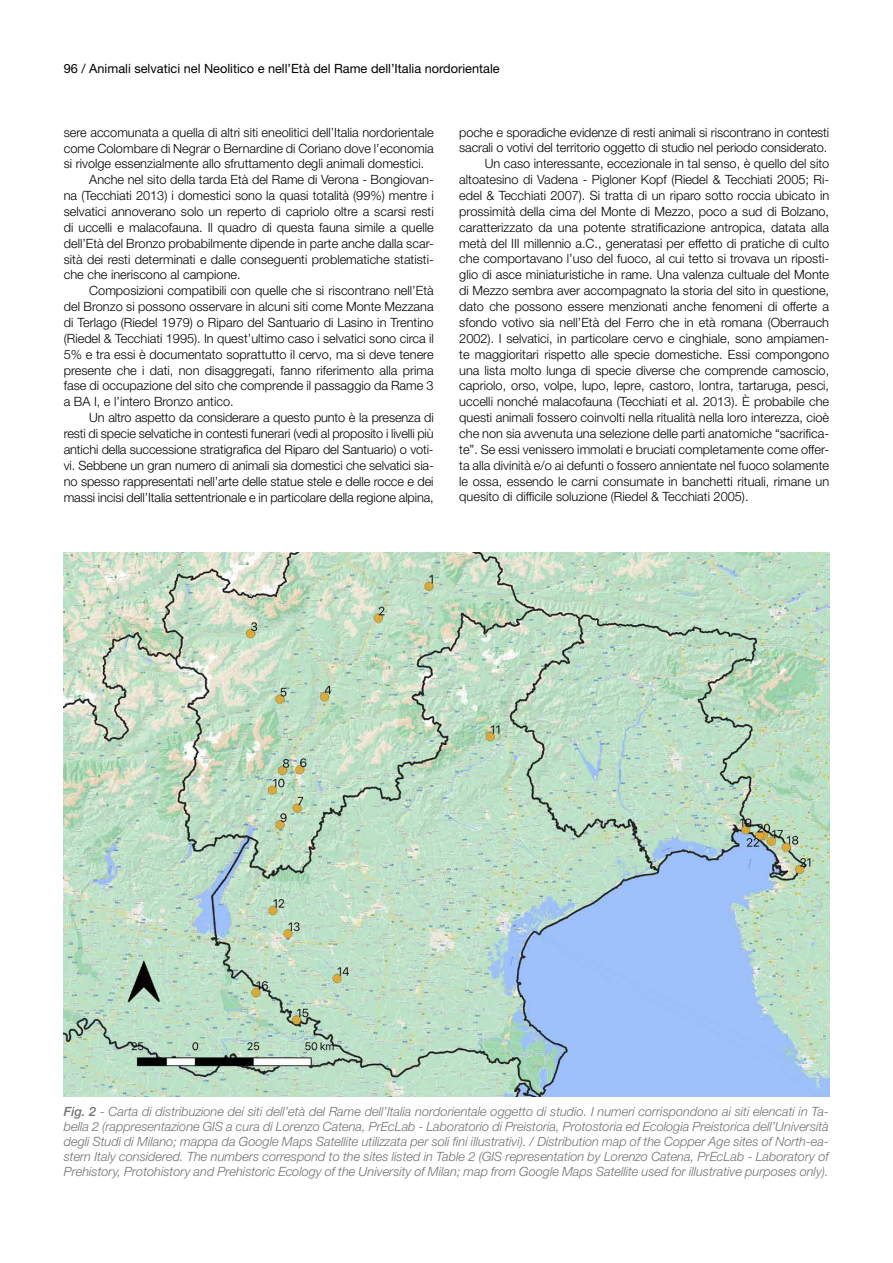
<style>
.page{position:relative;width:893px;height:1263px;background:#fff}
.page>*{position:absolute;margin:0;border:0;box-sizing:border-box;transform-origin:0 0}
.t1{font:300 12.75px "Helvetica Neue LT Std";color:#000}
.t2{font:italic 300 12.75px/15px "Helvetica Neue LT Std";color:#707172;text-align:justify}
.t3{font:12.75px "Helvetica Neue LT Std";color:#000}
.s1{font-weight:500}
</style>
<div class="page">
<img style="left:64px;top:553px;width:765px;height:544px">
<p class="t3" style="left:64px;top:61px;width:437px">96 / Animali selvatici nel Neolitico e nell’Età del Rame dell’Italia nordorientale</p>
<p class="t1" style="left:64px;top:124px;width:371px">sere accomunata a quella di altri siti eneolitici dell’Italia nordorientale</p>
<p class="t1" style="left:64px;top:140px;width:371px">come Colombare di Negrar o Bernardine di Coriano dove l’economia</p>
<p class="t1" style="left:64px;top:156px;width:362px">si rivolge essenzialmente allo sfruttamento degli animali domestici.</p>
<p class="t1" style="left:89px;top:172px;width:346px">Anche nel sito della tarda Età del Rame di Verona - Bongiovan-</p>
<p class="t1" style="left:64px;top:188px;width:371px">na (Tecchiati 2013) i domestici sono la quasi totalità (99%) mentre i</p>
<p class="t1" style="left:64px;top:204px;width:371px">selvatici annoverano solo un reperto di capriolo oltre a scarsi resti</p>
<p class="t1" style="left:64px;top:219px;width:371px">di uccelli e malacofauna. Il quadro di questa fauna simile a quelle</p>
<p class="t1" style="left:64px;top:235px;width:371px">dell’Età del Bronzo probabilmente dipende in parte anche dalla scar-</p>
<p class="t1" style="left:64px;top:251px;width:371px">sità dei resti determinati e dalle conseguenti problematiche statisti-</p>
<p class="t1" style="left:64px;top:267px;width:178px">che che ineriscono al campione.</p>
<p class="t1" style="left:89px;top:283px;width:346px">Composizioni compatibili con quelle che si riscontrano nell’Età</p>
<p class="t1" style="left:64px;top:299px;width:371px">del Bronzo si possono osservare in alcuni siti come Monte Mezzana</p>
<p class="t1" style="left:64px;top:315px;width:371px">di Terlago (Riedel 1979) o Riparo del Santuario di Lasino in Trentino</p>
<p class="t1" style="left:64px;top:331px;width:371px">(Riedel &amp; Tecchiati 1995). In quest’ultimo caso i selvatici sono circa il</p>
<p class="t1" style="left:64px;top:346px;width:371px">5% e tra essi è documentato soprattutto il cervo, ma si deve tenere</p>
<p class="t1" style="left:64px;top:362px;width:371px">presente che i dati, non disaggregati, fanno riferimento alla prima</p>
<p class="t1" style="left:64px;top:378px;width:371px">fase di occupazione del sito che comprende il passaggio da Rame 3</p>
<p class="t1" style="left:64px;top:394px;width:171px">a BA I, e l’intero Bronzo antico.</p>
<p class="t1" style="left:89px;top:410px;width:346px">Un altro aspetto da considerare a questo punto è la presenza di</p>
<p class="t1" style="left:64px;top:426px;width:371px">resti di specie selvatiche in contesti funerari (vedi al proposito i livelli più</p>
<p class="t1" style="left:64px;top:442px;width:371px">antichi della successione stratigrafica del Riparo del Santuario) o voti-</p>
<p class="t1" style="left:64px;top:457px;width:371px">vi. Sebbene un gran numero di animali sia domestici che selvatici sia-</p>
<p class="t1" style="left:64px;top:473px;width:371px">no spesso rappresentati nell’arte delle statue stele e delle rocce e dei</p>
<p class="t1" style="left:64px;top:489px;width:371px">massi incisi dell’Italia settentrionale e in particolare della regione alpina,</p>
<p class="t1" style="left:459px;top:124px;width:371px">poche e sporadiche evidenze di resti animali si riscontrano in contesti</p>
<p class="t1" style="left:459px;top:140px;width:370px">sacrali o votivi del territorio oggetto di studio nel periodo considerato.</p>
<p class="t1" style="left:485px;top:156px;width:346px">Un caso interessante, eccezionale in tal senso, è quello del sito</p>
<p class="t1" style="left:459px;top:172px;width:371px">altoatesino di Vadena - Pigloner Kopf (Riedel &amp; Tecchiati 2005; Ri-</p>
<p class="t1" style="left:459px;top:188px;width:371px">edel &amp; Tecchiati 2007). Si tratta di un riparo sotto roccia ubicato in</p>
<p class="t1" style="left:459px;top:204px;width:371px">prossimità della cima del Monte di Mezzo, poco a sud di Bolzano,</p>
<p class="t1" style="left:459px;top:219px;width:371px">caratterizzato da una potente stratificazione antropica, datata alla</p>
<p class="t1" style="left:459px;top:235px;width:371px">metà del III millennio a.C., generatasi per effetto di pratiche di culto</p>
<p class="t1" style="left:459px;top:251px;width:371px">che comportavano l’uso del fuoco, al cui tetto si trovava un riposti-</p>
<p class="t1" style="left:459px;top:267px;width:371px">glio di asce miniaturistiche in rame. Una valenza cultuale del Monte</p>
<p class="t1" style="left:459px;top:283px;width:371px">di Mezzo sembra aver accompagnato la storia del sito in questione,</p>
<p class="t1" style="left:459px;top:299px;width:371px">dato che possono essere menzionati anche fenomeni di offerte a</p>
<p class="t1" style="left:459px;top:315px;width:371px">sfondo votivo sia nell’Età del Ferro che in età romana (Oberrauch</p>
<p class="t1" style="left:459px;top:330px;width:371px">2002). I selvatici, in particolare cervo e cinghiale, sono ampiamen-</p>
<p class="t1" style="left:459px;top:346px;width:371px">te maggioritari rispetto alle specie domestiche. Essi compongono</p>
<p class="t1" style="left:459px;top:362px;width:371px">una lista molto lunga di specie diverse che comprende camoscio,</p>
<p class="t1" style="left:459px;top:378px;width:371px">capriolo, orso, volpe, lupo, lepre, castoro, lontra, tartaruga, pesci,</p>
<p class="t1" style="left:459px;top:394px;width:371px">uccelli nonché malacofauna (Tecchiati et al. 2013). È probabile che</p>
<p class="t1" style="left:459px;top:410px;width:371px">questi animali fossero coinvolti nella ritualità nella loro interezza, cioè</p>
<p class="t1" style="left:459px;top:426px;width:371px">che non sia avvenuta una selezione delle parti anatomiche “sacrifica-</p>
<p class="t1" style="left:459px;top:441px;width:371px">te”. Se essi venissero immolati e bruciati completamente come offer-</p>
<p class="t1" style="left:459px;top:457px;width:371px">ta alla divinità e/o ai defunti o fossero annientate nel fuoco solamente</p>
<p class="t1" style="left:459px;top:473px;width:371px">le ossa, essendo le carni consumate in banchetti rituali, rimane un</p>
<p class="t1" style="left:459px;top:489px;width:291px">quesito di difficile soluzione (Riedel &amp; Tecchiati 2005).</p>
<p class="t2" style="left:64px;top:1103px;width:767px"><span class="s1">Fig. 2</span> - Carta di distribuzione dei siti dell’età del Rame dell’Italia nordorientale oggetto di studio. I numeri corrispondono ai siti elencati in Ta&shy;bella 2 (rappresentazione GIS a cura di Lorenzo Catena, PrEcLab - Laboratorio di Preistoria, Protostoria ed Ecologia Preistorica dell’Università degli Studi di Milano; mappa da Google Maps Satellite utilizzata per soli fini illustrativi). / Distribution map of the Copper Age sites of North-ea&shy;stern Italy considered. The numbers correspond to the sites listed in Table 2 (GIS representation by Lorenzo Catena, PrEcLab - Laboratory of Prehistory, Protohistory and Prehistoric Ecology of the University of Milan; map from Google Maps Satellite used for illustrative purposes only).</p>
</div>
